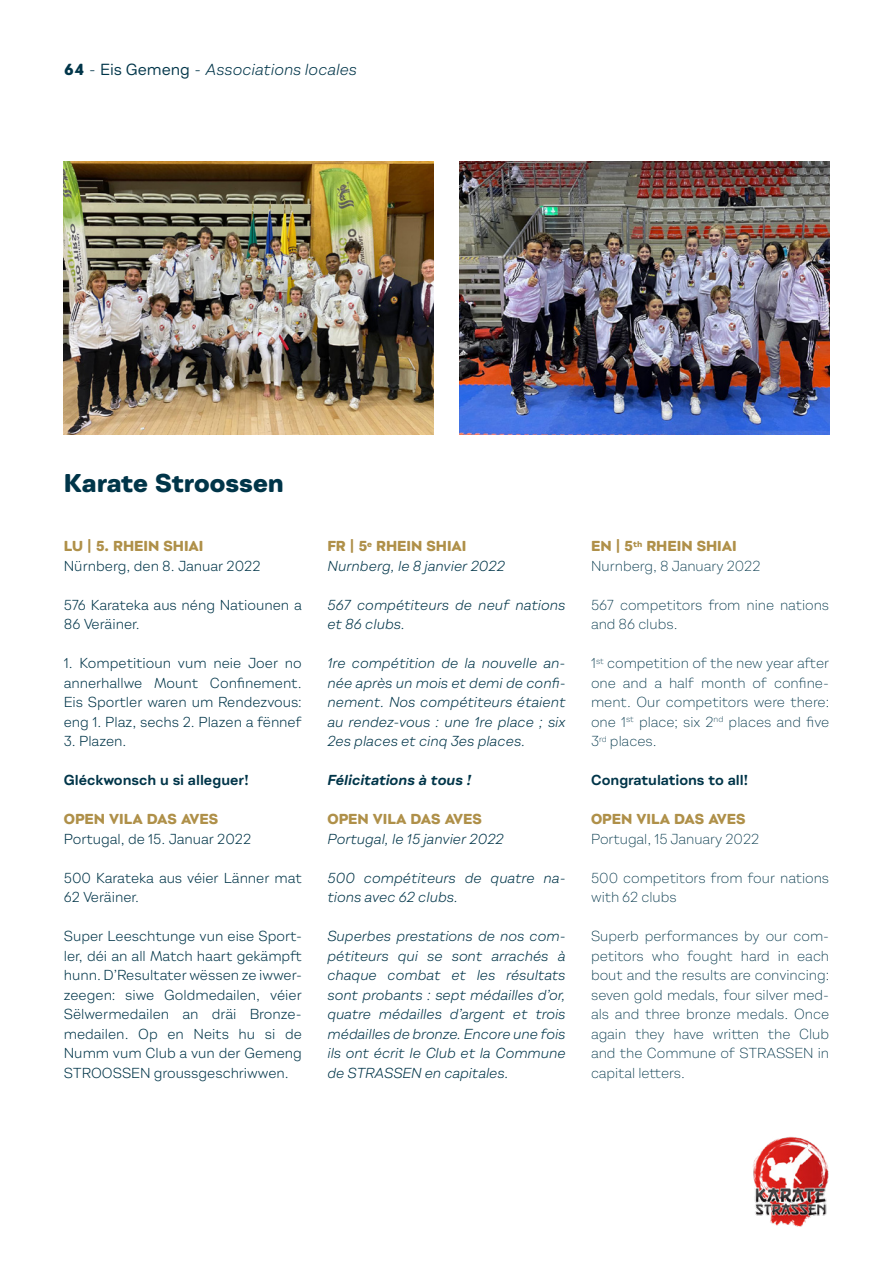
<style>
.page{position:relative;width:893px;height:1263px;background:#fff}
.page>*{position:absolute;margin:0;border:0;box-sizing:border-box;transform-origin:0 0}
.t1{font:800 24px "Montreux GS";letter-spacing:-.005em;color:#003549}
.t2{font:italic 15px "Montreux GS";color:#003549}
.t3{font:italic 13.5px/19.5px "Montreux GS";letter-spacing:-.005em;color:#003549}
.t4{font:300 13.5px/19.5px "Montreux GS";color:#003549}
.t5{font:13.5px/19.5px "Montreux GS";color:#003549}
.t6{font:800 13.5px "Montreux GS";letter-spacing:-.01em;color:#af9049}
.t7{font:700 13.5px "Montreux GS";color:#003549}
.t8{font:italic 700 13.5px "Montreux GS";letter-spacing:-.005em;color:#003549}
.s1{font-weight:800;font-style:normal}
.s2{font-style:normal}
.s3{font-weight:800;font-style:normal;color:#af9049}
.s4{font-weight:800;color:#af9049}
</style>
<div class="page">
<img style="left:64px;top:161px;width:370px;height:273px">
<img style="left:459px;top:161px;width:370px;height:273px">
<img style="left:753px;top:1136px;width:76px;height:90px">
<p class="t2" style="left:64px;top:61px;width:295px"><span class="s1">64</span> <span class="s2">-</span> <span class="s2">Eis Gemeng</span> <span class="s2">-</span> Associations locales</p>
<h1 class="t1" style="left:64px;top:467px;width:222px">Karate Stroossen</h1>
<p class="t6" style="left:64px;top:537px;width:141px">LU | 5. RHEIN SHIAI</p>
<p class="t5" style="left:64px;top:556px;width:198px">Nürnberg, den 8. Januar 2022</p>
<p class="t5" style="left:64px;top:595px;width:240px">576 Karateka aus néng Natiounen a<br>86 Veräiner.</p>
<p class="t5" style="left:64px;top:653px;width:240px;text-align:justify">1. Kompetitioun vum neie Joer no annerhallwe Mount Confinement.<br>Eis Sportler waren um Rendezvous: eng 1. Plaz, sechs 2. Plazen a fënnef</p>
<p class="t5" style="left:64px;top:731px;width:64px">3. Plazen.</p>
<p class="t7" style="left:64px;top:772px;width:186px">Gléckwonsch u si alleguer!</p>
<p class="t6" style="left:64px;top:810px;width:156px">OPEN VILA DAS AVES</p>
<p class="t5" style="left:64px;top:829px;width:189px">Portugal, de 15. Januar 2022</p>
<p class="t5" style="left:64px;top:868px;width:240px">500 Karateka aus véier Länner mat<br>62 Veräiner.</p>
<p class="t5" style="left:64px;top:926px;width:240px;text-align:justify">Super Leeschtunge vun eise Sport&shy;ler, déi an all Match haart gekämpft hunn. D’Resultater wëssen ze iwwer&shy;zeegen: siwe Goldmedailen, véier Sëlwermedailen an dräi Bronze&shy;medailen. Op en Neits hu si de Numm vum Club a vun der Gemeng STROOSSEN groussgeschriwwen.</p>
<p class="t3" style="left:327px;top:536px;width:179px"><span class="s3">FR | 5</span><sup>e</sup> <span class="s3">RHEIN SHIAI<br></span>Nurnberg, le 8 janvier 2022</p>
<p class="t3" style="left:327px;top:595px;width:240px">567 compétiteurs de neuf nations et 86 clubs.</p>
<p class="t3" style="left:327px;top:653px;width:240px;text-align:justify">1re compétition de la nouvelle an&shy;née après un mois et demi de confi&shy;nement. Nos compétiteurs étaient au rendez-vous : une 1re place ; six 2es places et cinq 3es places.</p>
<p class="t8" style="left:327px;top:772px;width:145px">Félicitations à tous !</p>
<p class="t6" style="left:327px;top:810px;width:156px">OPEN VILA DAS AVES</p>
<p class="t3" style="left:327px;top:829px;width:178px">Portugal, le 15 janvier 2022</p>
<p class="t3" style="left:327px;top:868px;width:240px">500 compétiteurs de quatre na&shy;tions avec 62 clubs.</p>
<p class="t3" style="left:327px;top:926px;width:240px;text-align:justify">Superbes prestations de nos com&shy;pétiteurs qui se sont arrachés à chaque combat et les résultats sont probants : sept médailles d’or, quatre médailles d’argent et trois médailles de bronze. Encore une fois ils ont écrit le Club et la Commune de STRASSEN en capitales.</p>
<p class="t4" style="left:591px;top:536px;width:171px"><span class="s4">EN | 5</span><sup>th</sup> <span class="s4">RHEIN SHIAI<br></span>Nurnberg, 8 January 2022</p>
<p class="t4" style="left:591px;top:595px;width:240px">567 competitors from nine nations and 86 clubs.</p>
<p class="t4" style="left:591px;top:653px;width:240px;text-align:justify">1<sup>st</sup> competition of the new year after one and a half month of confine&shy;ment. Our competitors were there: one 1<sup>st</sup> place; six 2<sup>nd</sup> places and five 3<sup>rd</sup> places.</p>
<p class="t7" style="left:591px;top:772px;width:159px">Congratulations to all!</p>
<p class="t6" style="left:591px;top:810px;width:156px">OPEN VILA DAS AVES</p>
<p class="t4" style="left:591px;top:829px;width:170px">Portugal, 15 January 2022</p>
<p class="t4" style="left:591px;top:868px;width:240px">500 competitors from four nations with 62 clubs</p>
<p class="t4" style="left:591px;top:926px;width:240px;text-align:justify">Superb performances by our com&shy;petitors who fought hard in each bout and the results are convincing: seven gold medals, four silver med&shy;als and three bronze medals. Once again they have written the Club and the Commune of STRASSEN in capital letters.</p>
</div>
